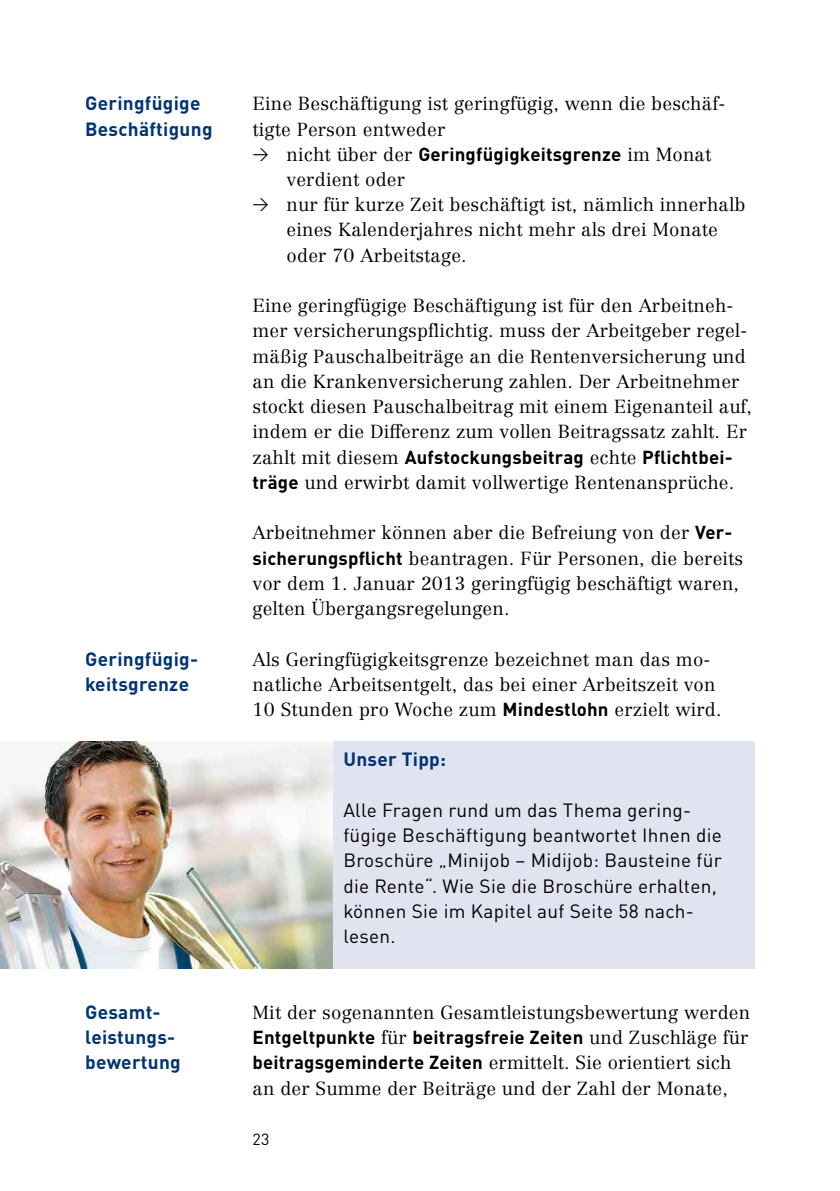
<style>
.page{position:relative;width:840px;height:1191px;background:#fff}
.page>*{position:absolute;margin:0;border:0;box-sizing:border-box;transform-origin:0 0}
.t1{font:19px/25.2px "DIN Pro";letter-spacing:.015em;color:#000}
.t2{font:700 19px/25.2px "DIN Pro";letter-spacing:.015em;color:#003472}
.t3{font:300 18.6px/25.2px "Centennial LT Pro";letter-spacing:.01em;color:#000}
.t4{font:16px "DIN Pro";color:#000}
.s1{font-family:"DIN Regular Alternate";font-weight:400;font-size:16px}
.s2{font-family:"DIN Pro DR Vp";font-weight:700}
</style>
<div class="page">
<div style="left:252px;top:741px;width:502px;height:50px;background:#e2e3f0"></div>
<div style="left:252px;top:791px;width:502px;height:152px;background:#e2e3f0"></div>
<div style="left:252px;top:943px;width:502px;height:25px;background:#e2e3f0"></div>
<img style="left:0;top:741px;width:332px;height:227px">
<p class="t2" style="left:85px;top:89px;width:129px">Geringfügige<br>Beschäftigung</p>
<p class="t2" style="left:85px;top:644px;width:114px">Geringfügig&shy;keitsgrenze</p>
<p class="t2" style="left:85px;top:997px;width:97px">Gesamt&shy;leistungs&shy;bewertung</p>
<p class="t3" style="left:252px;top:91px;width:474px">Eine Beschäftigung ist geringfügig, wenn die beschäf&shy;tigte Person entweder</p>
<p class="t3" style="left:286px;top:142px;width:426px;text-indent:-34px"><span class="s1">&gt;</span> nicht über der <span class="s2">Geringfügigkeitsgrenze</span> im Monat verdient oder</p>
<p class="t3" style="left:286px;top:192px;width:460px;text-indent:-34px"><span class="s1">&gt;</span> nur für kurze Zeit beschäftigt ist, nämlich innerhalb eines Kalenderjahres nicht mehr als drei Monate oder 70 Arbeitstage.</p>
<p class="t3" style="left:252px;top:293px;width:501px">Eine geringfügige Beschäftigung ist für den Arbeitneh&shy;mer versicherungspflichtig. muss der Arbeitgeber regel&shy;mäßig Pauschalbeiträge an die Rentenversicherung und an die Krankenversicherung zahlen. Der Arbeitnehmer stockt diesen Pauschalbeitrag mit einem Eigenanteil auf, indem er die Differenz zum vollen Beitragssatz zahlt. Er zahlt mit diesem <span class="s2">Aufstockungsbeitrag</span> echte <span class="s2">Pflichtbei&shy;träge</span> und erwirbt damit vollwertige Rentenansprüche.</p>
<p class="t3" style="left:252px;top:520px;width:492px">Arbeitnehmer können aber die Befreiung von der <span class="s2">Ver&shy;sicherungspflicht</span> beantragen. Für Personen, die bereits vor dem 1. Januar 2013 geringfügig beschäftigt waren, gelten Übergangsregelungen.</p>
<p class="t3" style="left:252px;top:646px;width:470px">Als Geringfügigkeitsgrenze bezeichnet man das mo&shy;natliche Arbeitsentgelt, das bei einer Arbeitszeit von<br>10 Stunden pro Woche zum <span class="s2">Mindestlohn</span> erzielt wird.</p>
<p class="t2" style="left:343px;top:744px;width:104px">Unser Tipp:</p>
<p class="t1" style="left:343px;top:795px;width:380px">Alle Fragen rund um das Thema gering&shy;fügige Beschäftigung beantwortet Ihnen die Broschüre „Minijob – Midijob: Bausteine für die Rente“. Wie Sie die Broschüre erhalten, können Sie im Kapitel auf Seite 58 nach&shy;lesen.</p>
<p class="t3" style="left:252px;top:999px;width:499px">Mit der sogenannten Gesamtleistungsbewertung werden <span class="s2">Entgeltpunkte</span> für <span class="s2">beitragsfreie Zeiten</span> und Zuschläge für <span class="s2">beitragsgeminderte Zeiten</span> ermittelt. Sie orientiert sich an der Summe der Beiträge und der Zahl der Monate,</p>
<p class="t4" style="left:252px;top:1126px;width:18px">23</p>
</div>
